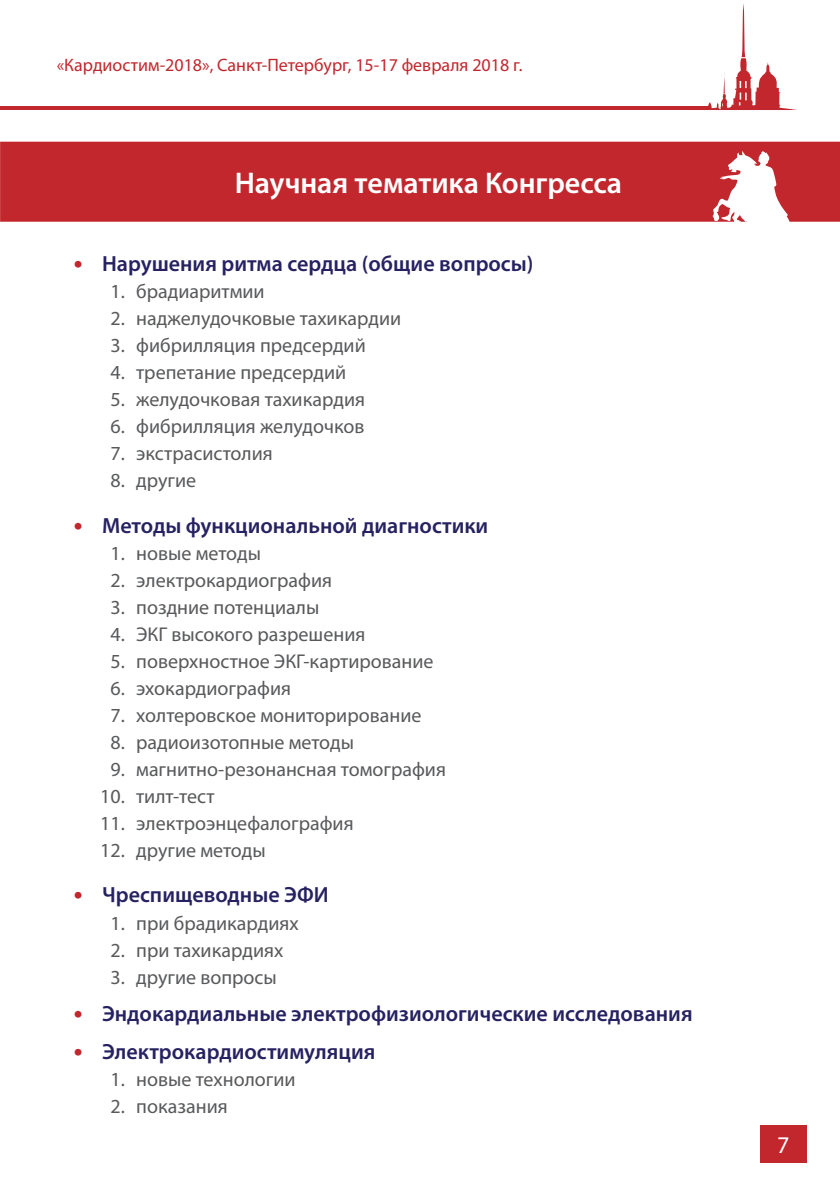
<style>
.page{position:relative;width:840px;height:1191px;background:#fff}
.page>*{position:absolute;margin:0;border:0;box-sizing:border-box;transform-origin:0 0}
.t1{font:600 30px "Myriad Pro";letter-spacing:-.005em;color:#fff}
.t2{font:24px "Myriad Pro";color:#fff}
.t3{font:600 22px "Myriad Pro";color:#262262}
.t4{font:20px "Myriad Pro";color:#58595b}
.t5{font:18px "Myriad Pro";color:#c1272d}
.s1{font-weight:700;font-size:26px;color:#c1272d}
</style>
<div class="page">
<hr style="left:0;top:106px;width:710px;height:4px;background:#c1272d">
<svg style="left:708px;top:3px;width:88px;height:107px"></svg>
<div style="left:759px;top:1125px;width:46px;height:37px;background:#c1272d"></div>
<div style="left:0;top:142px;width:839px;height:80px;background:#c1272d"></div>
<svg style="left:712px;top:151px;width:79px;height:71px"></svg>
<p class="t5" style="left:57px;top:54px;width:467px">«Кардиостим-2018», Санкт-Петербург, 15-17 февраля 2018 г.</p>
<h1 class="t1" style="left:235px;top:164px;width:388px">Научная тематика Конгресса</h1>
<p class="t3" style="left:74px;top:249px;width:461px"><span class="s1">•</span> Нарушения ритма сердца (общие вопросы)</p>
<p class="t4" style="left:110px;top:279px;width:156px">1. брадиаритмии</p>
<p class="t4" style="left:110px;top:306px;width:292px">2. наджелудочковые тахикардии</p>
<p class="t4" style="left:110px;top:333px;width:257px">3. фибрилляция предсердий</p>
<p class="t4" style="left:110px;top:360px;width:237px">4. трепетание предсердий</p>
<p class="t4" style="left:110px;top:387px;width:256px">5. желудочковая тахикардия</p>
<p class="t4" style="left:110px;top:414px;width:255px">6. фибрилляция желудочков</p>
<p class="t4" style="left:110px;top:441px;width:164px">7. экстрасистолия</p>
<p class="t4" style="left:110px;top:468px;width:87px">8. другие</p>
<p class="t3" style="left:74px;top:511px;width:416px"><span class="s1">•</span> Методы функциональной диагностики</p>
<p class="t4" style="left:110px;top:540px;width:152px">1. новые методы</p>
<p class="t4" style="left:110px;top:567px;width:223px">2. электрокардиография</p>
<p class="t4" style="left:110px;top:594px;width:210px">3. поздние потенциалы</p>
<p class="t4" style="left:110px;top:621px;width:256px">4. ЭКГ высокого разрешения</p>
<p class="t4" style="left:110px;top:648px;width:324px">5. поверхностное ЭКГ-картирование</p>
<p class="t4" style="left:110px;top:675px;width:182px">6. эхокардиография</p>
<p class="t4" style="left:110px;top:702px;width:312px">7. холтеровское мониторирование</p>
<p class="t4" style="left:110px;top:729px;width:245px">8. радиоизотопные методы</p>
<p class="t4" style="left:110px;top:756px;width:337px">9. магнитно-резонансная томография</p>
<p class="t4" style="left:100px;top:783px;width:116px">10. тилт-тест</p>
<p class="t4" style="left:100px;top:810px;width:255px">11. электроэнцефалография</p>
<p class="t4" style="left:100px;top:837px;width:167px">12. другие методы</p>
<p class="t3" style="left:74px;top:881px;width:256px"><span class="s1">•</span> Чреспищеводные ЭФИ</p>
<p class="t4" style="left:110px;top:910px;width:190px">1. при брадикардиях</p>
<p class="t4" style="left:110px;top:937px;width:174px">2. при тахикардиях</p>
<p class="t4" style="left:110px;top:964px;width:168px">3. другие вопросы</p>
<p class="t3" style="left:74px;top:999px;width:620px"><span class="s1">•</span> Эндокардиальные электрофизиологические исследования</p>
<p class="t3" style="left:74px;top:1037px;width:303px"><span class="s1">•</span> Электрокардиостимуляция</p>
<p class="t4" style="left:110px;top:1066px;width:187px">1. новые технологии</p>
<p class="t4" style="left:110px;top:1093px;width:119px">2. показания</p>
<p class="t2" style="left:776px;top:1130px;width:14px">7</p>
</div>
